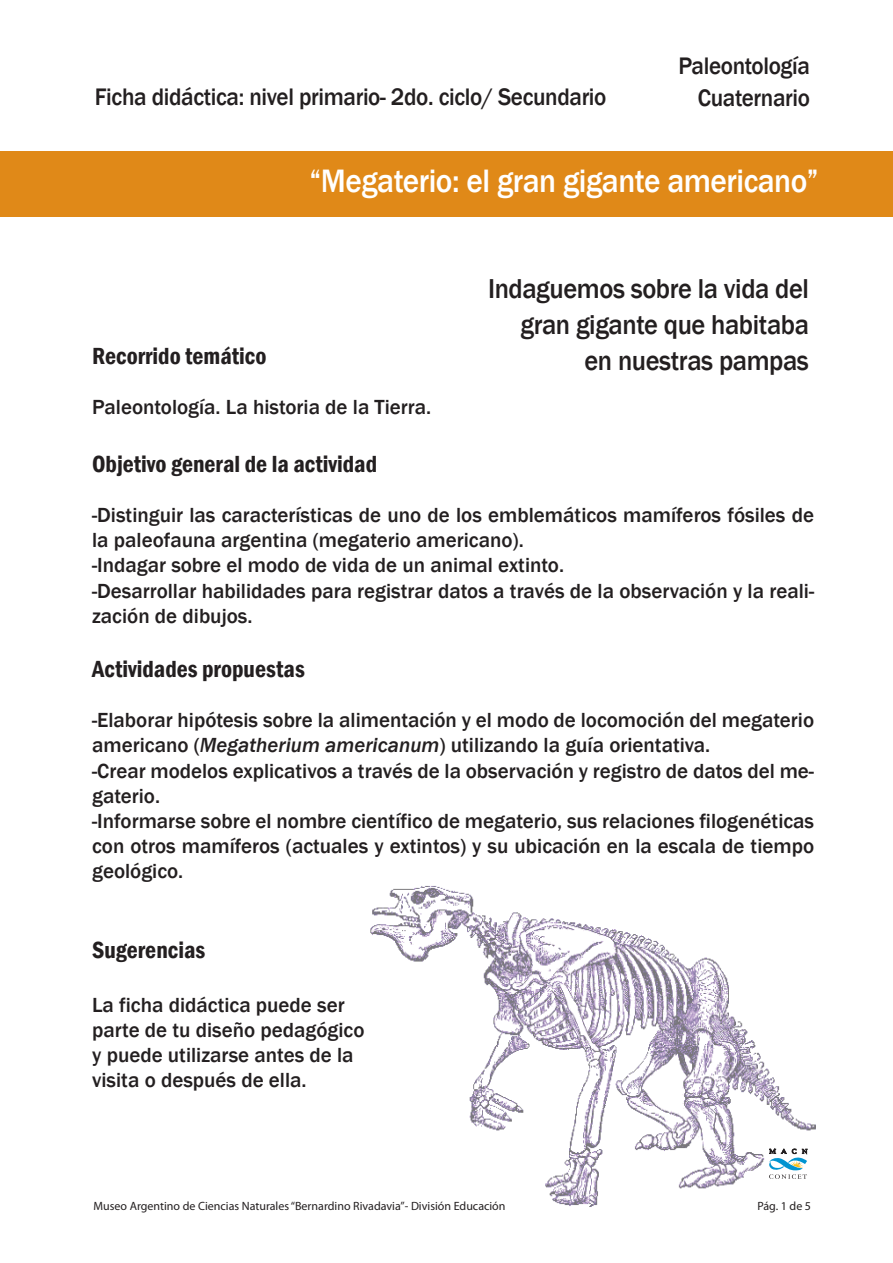
<style>
.page{position:relative;width:893px;height:1263px;background:#fff}
.page>*{position:absolute;margin:0;border:0;box-sizing:border-box;transform-origin:0 0}
.t1{font:500 33.3px "Franklin Gothic";letter-spacing:-.015em;color:#fff;scale:.94 1}
.t2{font:500 28.05px/36px "Franklin Gothic";letter-spacing:-.015em;color:#231f20;text-align:right;scale:.94 1}
.t3{font:500 24.6px/31.5px "Franklin Gothic";letter-spacing:-.015em;color:#231f20;text-align:right;scale:.94 1}
.t4{font:600 condensed 24px "Franklin Gothic";color:#231f20}
.t5{font:500 21px/25.2px "Franklin Gothic";color:#231f20}
.t6{font:12px "Myriad Pro";color:#231f20}
.s1{font-style:italic}
</style>
<div class="page">
<img style="left:370px;top:886px;width:445px;height:321px">
<div style="left:1px;top:151px;width:892px;height:65px;background:#e08918"></div>
<svg style="left:768px;top:1149px;width:39px;height:30px"></svg>
<p class="t3" style="left:95px;top:81px;width:546px">Ficha didáctica: nivel primario- 2do. ciclo/ Secundario</p>
<p class="t3" style="left:678px;top:50px;width:142px">Paleontología<br>Cuaternario</p>
<h1 class="t1" style="left:310px;top:160px;width:543px">“Megaterio: el gran gigante americano”</h1>
<h2 class="t2" style="left:488px;top:271px;width:343px">Indaguemos sobre la vida del gran gigante que habitaba en nuestras pampas</h2>
<p class="t4" style="left:92px;top:340px;width:176px">Recorrido temático</p>
<p class="t5" style="left:92px;top:395px;width:341px">Paleontología. La historia de la Tierra.</p>
<p class="t4" style="left:92px;top:448px;width:286px">Objetivo general de la actividad</p>
<p class="t5" style="left:92px;top:503px;width:724px">-Distinguir las características de uno de los emblemáticos mamíferos fósiles de la paleofauna argentina (megaterio americano).<br>-Indagar sobre el modo de vida de un animal extinto.<br>-Desarrollar habilidades para registrar datos a través de la observación y la reali&shy;zación de dibujos.</p>
<p class="t4" style="left:92px;top:653px;width:214px">Actividades propuestas</p>
<p class="t5" style="left:92px;top:708px;width:723px">-Elaborar hipótesis sobre la alimentación y el modo de locomoción del megaterio americano (<span class="s1">Megatherium americanum</span>) utilizando la guía orientativa.<br>-Crear modelos explicativos a través de la observación y registro de datos del me&shy;gaterio.<br>-Informarse sobre el nombre científico de megaterio, sus relaciones filogenéticas con otros mamíferos (actuales y extintos) y su ubicación en la escala de tiempo geológico.</p>
<p class="t4" style="left:92px;top:934px;width:115px">Sugerencias</p>
<p class="t5" style="left:92px;top:992px;width:274px">La ficha didáctica puede ser parte de tu diseño pedagógico y puede utilizarse antes de la visita o después de ella.</p>
<p class="t6" style="left:94px;top:1199px;width:413px">Museo Argentino de Ciencias Naturales “Bernardino Rivadavia”- División Educación</p>
<p class="t6" style="left:757px;top:1199px;width:55px">Pág. 1 de 5</p>
</div>
